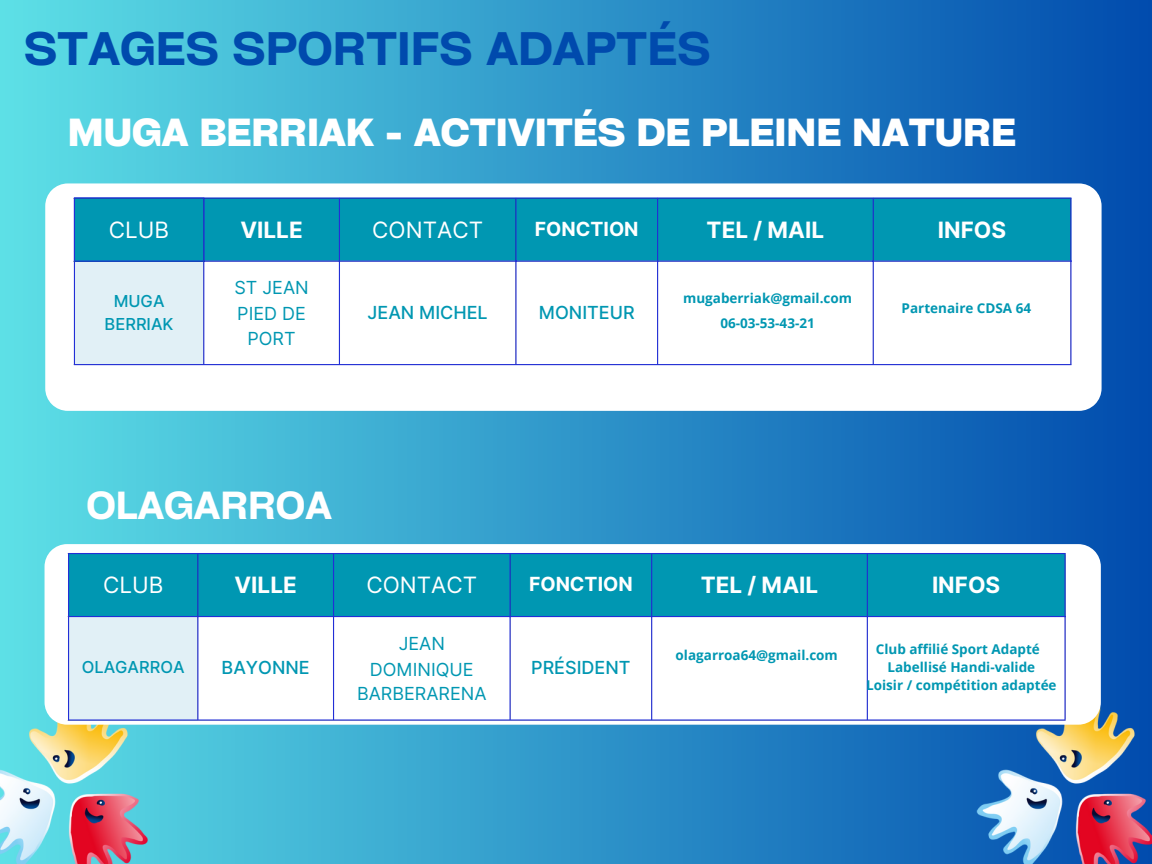
<style>
.page{position:relative;width:1152px;height:864px;background:#fff}
.page>*{position:absolute;margin:0;border:0;box-sizing:border-box;transform-origin:0 0}
.t1{font:45px "Cy Grotesk Key Demi";color:#004aad}
.t2{font:700 37.5px "Cy Grotesk Key";color:#fff}
.t3{font:37.5px "Cy Grotesk Key Demi";color:#fff}
.t4{font:700 22.5px "Inter";color:#fff}
.t5{font:22.5px "Inter";color:#fff}
.t6{font:700 19.5px "Inter";color:#fff}
.t7{font:18px/25.3px "Inter";color:#0097b2;text-align:center}
.t8{font:500 18px "Inter";color:#0097b2}
.t9{font:500 16.5px/23.7px "Inter";color:#0097b2;text-align:center}
.t10{font:700 13.5px "Open Sans";color:#0097b2}
</style>
<div class="page">
<div style="left:0;top:0;width:1152px;height:864px;background:linear-gradient(to right,#5de0e6,#014bad)"></div>
<img style="left:937px;top:675px;width:215px;height:189px">
<svg style="left:45px;top:183px;width:1056px;height:228px"></svg>
<div style="left:204px;top:199px;width:866px;height:62px;background:#0097b2"></div>
<div style="left:74px;top:261px;width:130px;height:104px;background:#e1f0f6"></div>
<svg style="left:204px;top:262px;width:866px;height:102px"></svg>
<hr style="left:74px;top:199px;width:1px;height:165px;background:#222fd6">
<hr style="left:203px;top:199px;width:1px;height:165px;background:#222fd6">
<hr style="left:339px;top:199px;width:1px;height:165px;background:#222fd6">
<hr style="left:515px;top:199px;width:2px;height:165px;background:#222fd6">
<hr style="left:657px;top:199px;width:1px;height:165px;background:#222fd6">
<hr style="left:873px;top:199px;width:1px;height:165px;background:#222fd6">
<hr style="left:1070px;top:199px;width:2px;height:165px;background:#222fd6">
<hr style="left:74px;top:198px;width:998px;height:1px;background:#222fd6">
<hr style="left:74px;top:261px;width:998px;height:1px;background:#222fd6">
<hr style="left:74px;top:364px;width:998px;height:1px;background:#222fd6">
<img style="left:0;top:675px;width:187px;height:189px">
<div style="left:74px;top:198px;width:130px;height:63px;background:#0097b2"></div>
<hr style="left:74px;top:199px;width:1px;height:62px;background:#222fd6">
<hr style="left:203px;top:199px;width:1px;height:62px;background:#222fd6">
<hr style="left:74px;top:198px;width:130px;height:1px;background:#222fd6">
<svg style="left:45px;top:544px;width:1056px;height:181px"></svg>
<div style="left:69px;top:554px;width:995px;height:62px;background:#0097b2"></div>
<div style="left:68px;top:616px;width:130px;height:104px;background:#e1f0f6"></div>
<svg style="left:198px;top:617px;width:866px;height:102px"></svg>
<hr style="left:68px;top:554px;width:1px;height:165px;background:#222fd6">
<hr style="left:197px;top:554px;width:1px;height:165px;background:#222fd6">
<hr style="left:333px;top:554px;width:1px;height:165px;background:#222fd6">
<hr style="left:510px;top:554px;width:1px;height:165px;background:#222fd6">
<hr style="left:651px;top:554px;width:1px;height:165px;background:#222fd6">
<hr style="left:867px;top:554px;width:1px;height:165px;background:#222fd6">
<hr style="left:1064px;top:554px;width:2px;height:165px;background:#222fd6">
<hr style="left:68px;top:553px;width:998px;height:1px;background:#222fd6">
<hr style="left:68px;top:616px;width:998px;height:1px;background:#222fd6">
<hr style="left:68px;top:719px;width:998px;height:2px;background:#222fd6">
<p class="t1" style="left:24px;top:20px;width:688px">STAGES SPORTIFS ADAPTÉS</p>
<p class="t2" style="left:68px;top:109px;width:949px">MUGA BERRIAK - ACTIVITÉS DE PLEINE NATURE</p>
<p class="t5" style="left:109px;top:216px;width:62px">CLUB</p>
<p class="t9" style="left:105px;top:289px;width:70px">MUGA<br>BERRIAK</p>
<h2 class="t4" style="left:240px;top:216px;width:64px">VILLE</h2>
<p class="t5" style="left:372px;top:216px;width:112px">CONTACT</p>
<p class="t6" style="left:535px;top:217px;width:105px">FONCTION</p>
<p class="t4" style="left:707px;top:216px;width:119px">TEL / MAIL</p>
<p class="t4" style="left:938px;top:216px;width:70px">INFOS</p>
<p class="t7" style="left:234px;top:275px;width:76px">ST JEAN<br>PIED DE<br>PORT</p>
<p class="t8" style="left:368px;top:302px;width:122px">JEAN MICHEL</p>
<p class="t8" style="left:539px;top:302px;width:97px">MONITEUR</p>
<p class="t10" style="left:683px;top:288px;width:171px">mugaberriak@gmail.com</p>
<p class="t10" style="left:720px;top:314px;width:96px">06-03-53-43-21</p>
<p class="t10" style="left:902px;top:298px;width:131px">Partenaire CDSA 64</p>
<h2 class="t3" style="left:86px;top:482px;width:247px">OLAGARROA</h2>
<p class="t5" style="left:103px;top:572px;width:62px">CLUB</p>
<p class="t4" style="left:234px;top:572px;width:64px">VILLE</p>
<p class="t5" style="left:366px;top:572px;width:112px">CONTACT</p>
<p class="t6" style="left:529px;top:572px;width:105px">FONCTION</p>
<p class="t4" style="left:701px;top:572px;width:119px">TEL / MAIL</p>
<p class="t4" style="left:932px;top:572px;width:70px">INFOS</p>
<p class="t9" style="left:82px;top:656px;width:104px">OLAGARROA</p>
<p class="t8" style="left:222px;top:657px;width:90px">BAYONNE</p>
<p class="t7" style="left:357px;top:631px;width:131px">JEAN<br>DOMINIQUE<br>BARBERARENA</p>
<p class="t8" style="left:531px;top:657px;width:101px">PRÉSIDENT</p>
<p class="t10" style="left:676px;top:646px;width:164px">olagarroa64@gmail.com</p>
<p class="t10" style="left:876px;top:640px;width:166px">Club affilié Sport Adapté</p>
<p class="t10" style="left:888px;top:658px;width:149px">Labellisé Handi-valide</p>
<p class="t10" style="left:866px;top:676px;width:192px">Loisir / compétition adaptée</p>
</div>
